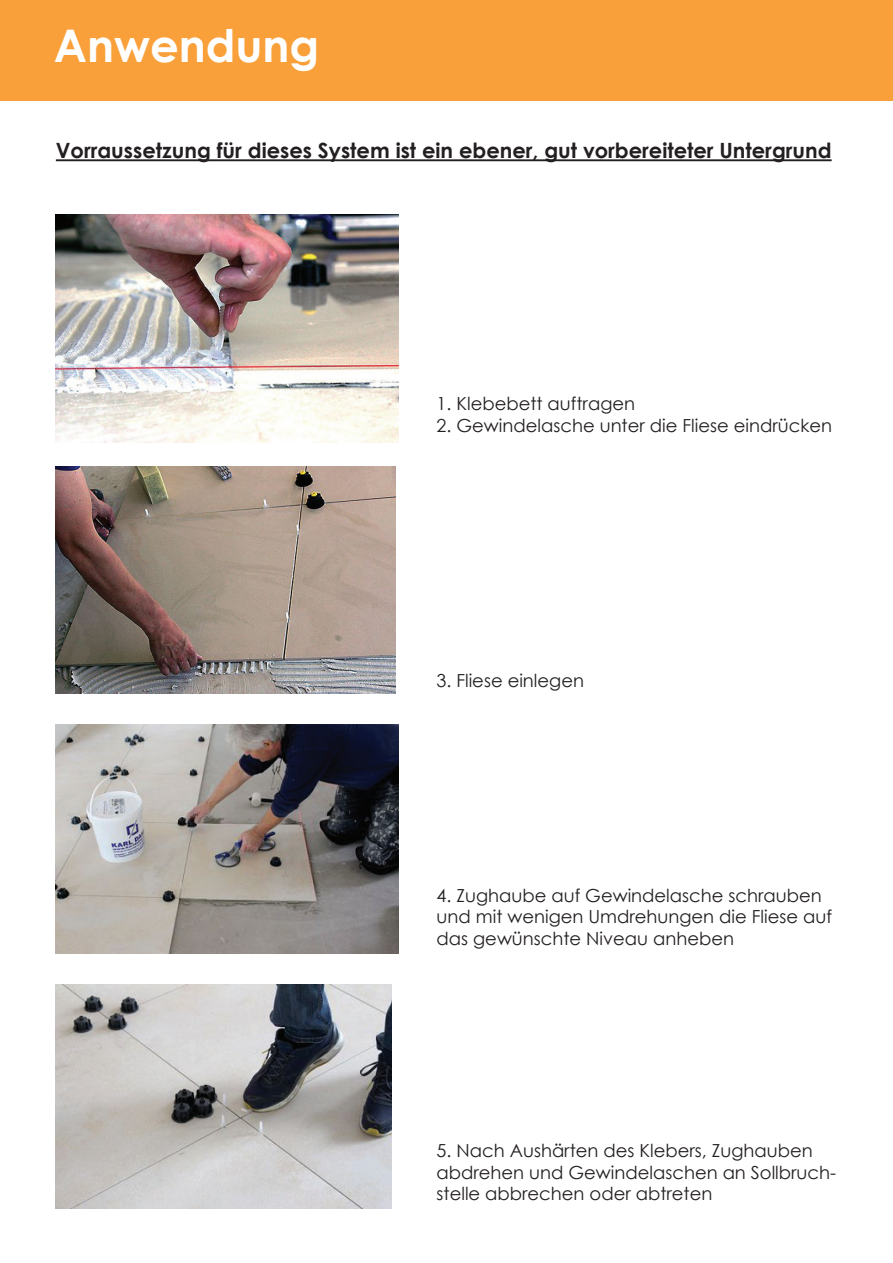
<style>
.page{position:relative;width:893px;height:1263px;background:#fff}
.page>*{position:absolute;margin:0;border:0;box-sizing:border-box;transform-origin:0 0}
.t1{font:700 45px "Century Gothic";color:#fff}
.t2{font:700 21px "Century Gothic";color:#231f20}
.t3{font:18px/21.6px "Century Gothic";color:#231f20}
</style>
<div class="page">
<div style="left:0;top:0;width:893px;height:100px;background:#f9a03a"></div>
<img style="left:55px;top:466px;width:340px;height:227px">
<img style="left:56px;top:214px;width:342px;height:228px">
<img style="left:55px;top:724px;width:343px;height:229px">
<img style="left:55px;top:984px;width:336px;height:225px">
<hr style="left:56px;top:159px;width:776px;height:2px;background:#231f20">
<h1 class="t1" style="left:54px;top:11px;width:267px">Anwendung</h1>
<p class="t2" style="left:56px;top:135px;width:777px">Vorraussetzung für dieses System ist ein ebener, gut vorbereiteter Untergrund</p>
<p class="t3" style="left:437px;top:393px;width:200px">1. Klebebett auftragen</p>
<p class="t3" style="left:437px;top:414px;width:397px">2. Gewindelasche unter die Fliese eindrücken</p>
<p class="t3" style="left:436px;top:669px;width:149px">3. Fliese einlegen</p>
<p class="t3" style="left:437px;top:884px;width:397px">4. Zughaube auf Gewindelasche schrauben und mit wenigen Umdrehungen die Fliese auf das gewünschte Niveau anheben</p>
<p class="t3" style="left:437px;top:1140px;width:401px">5. Nach Aushärten des Klebers, Zughauben abdrehen und Gewindelaschen an Sollbruch&shy;stelle abbrechen oder abtreten</p>
</div>
